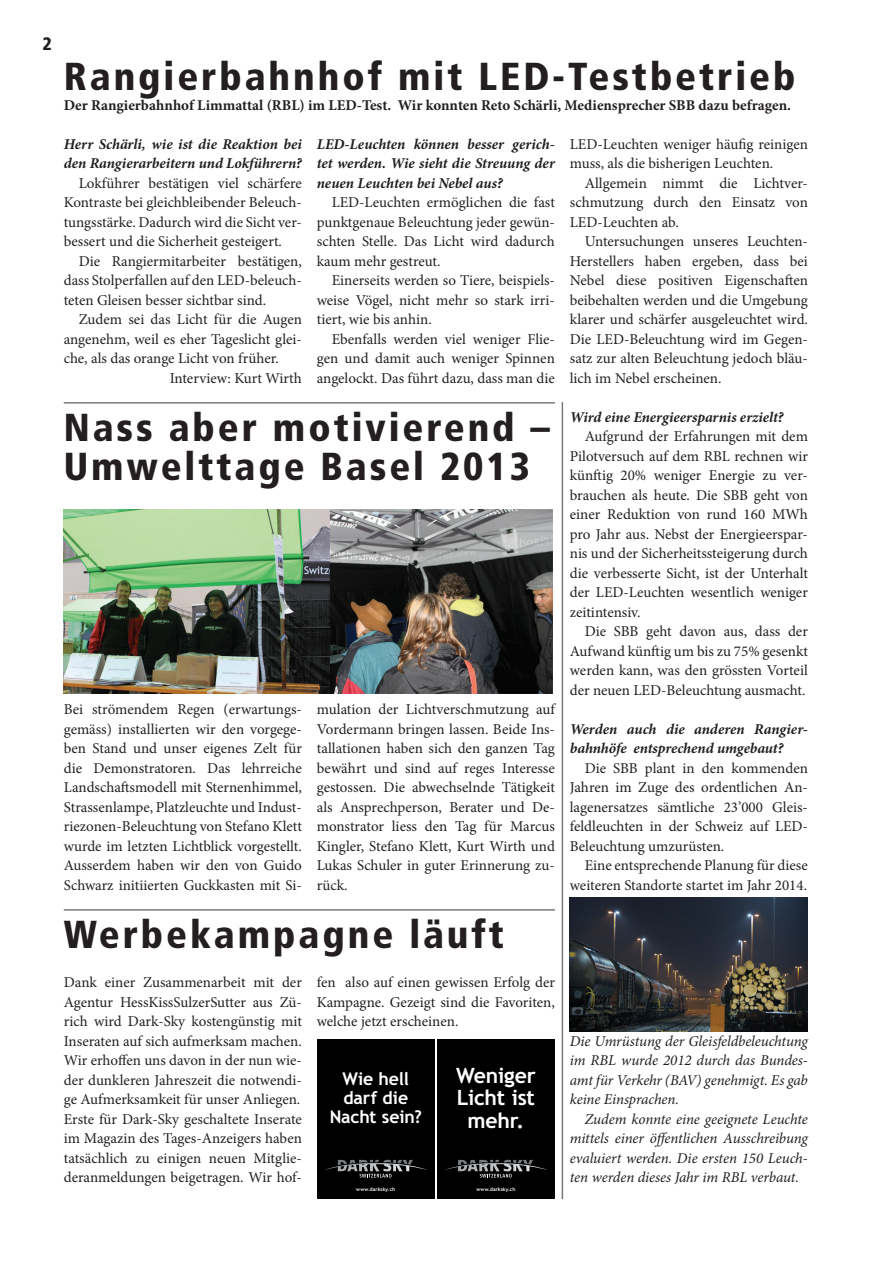
<style>
.page{position:relative;width:893px;height:1263px;background:#fff}
.page>*{position:absolute;margin:0;border:0;box-sizing:border-box;transform-origin:0 0}
.t1{font:900 condensed 39px/39px "Frutiger";letter-spacing:.075em;color:#231f20}
.t2{font:700 21.15px/22.5px "Trebuchet MS";letter-spacing:-.01em;color:#fff;text-align:center}
.t3{font:900 condensed 18px "Frutiger";color:#231f20}
.t4{font:700 17.7px/19px "Trebuchet MS";letter-spacing:-.01em;color:#fff;text-align:center}
.t5{font:15px/19.5px "Minion Pro";color:#231f20;text-align:justify}
.t6{font:italic 15px/19.5px "Minion Pro";letter-spacing:-.005em;color:#231f20;text-align:justify}
.t7{font:italic 700 15px/19.5px "Minion Pro";color:#231f20}
.t8{font:700 15px "Minion Pro";color:#231f20}
.t9{font:700 4.95px "Trebuchet MS";letter-spacing:.015em;color:#fff}
</style>
<div class="page">
<hr style="left:562px;top:402px;width:1px;height:797px;background:#231f20">
<hr style="left:64px;top:402px;width:491px;height:2px;background:#231f20">
<img style="left:570px;top:897px;width:238px;height:134px">
<img style="left:64px;top:509px;width:489px;height:185px">
<hr style="left:64px;top:909px;width:491px;height:2px;background:#231f20">
<div style="left:317px;top:1039px;width:118px;height:160px;background:#000001"></div>
<svg style="left:325px;top:1160px;width:102px;height:17px"></svg>
<div style="left:437px;top:1039px;width:118px;height:160px;background:#000001"></div>
<svg style="left:445px;top:1160px;width:102px;height:17px"></svg>
<p class="t3" style="left:43px;top:33px;width:11px">2</p>
<h1 class="t1" style="left:64px;top:57px;width:733px">Rangierbahnhof mit LED-Testbetrieb</h1>
<p class="t8" style="left:64px;top:94px;width:729px">Der Rangierbahnhof Limmattal (RBL) im LED-Test. Wir konnten Reto Schärli, Mediensprecher SBB dazu befragen.</p>
<p class="t7" style="left:317px;top:134px;width:240px;text-align:justify">LED-Leuchten können besser gerich&shy;tet werden. Wie sieht die Streuung der neuen Leuchten bei Nebel aus?</p>
<p class="t5" style="left:317px;top:193px;width:240px;text-indent:15px">LED-Leuchten ermöglichen die fast punktgenaue Beleuchtung jeder gewün&shy;schten Stelle. Das Licht wird dadurch kaum mehr gestreut.</p>
<p class="t5" style="left:317px;top:271px;width:240px;text-indent:15px">Einerseits werden so Tiere, beispiels&shy;weise Vögel, nicht mehr so stark irri&shy;tiert, wie bis anhin.</p>
<p class="t5" style="left:317px;top:329px;width:240px;text-indent:15px">Ebenfalls werden viel weniger Flie&shy;gen und damit auch weniger Spinnen angelockt. Das führt dazu, dass man die</p>
<p class="t5" style="left:570px;top:134px;width:240px">LED-Leuchten weniger häufig reinigen muss, als die bisherigen Leuchten.</p>
<p class="t5" style="left:570px;top:173px;width:240px;text-indent:15px">Allgemein nimmt die Lichtver&shy;schmutzung durch den Einsatz von LED-Leuchten ab.</p>
<p class="t5" style="left:570px;top:232px;width:240px;text-indent:15px">Untersuchungen unseres Leuchten-Herstellers haben ergeben, dass bei Nebel diese positiven Eigenschaften beibehalten werden und die Umgebung klarer und schärfer ausgeleuchtet wird.<br>Die LED-Beleuchtung wird im Gegen&shy;satz zur alten Beleuchtung jedoch bläu&shy;lich im Nebel erscheinen.</p>
<p class="t7" style="left:570px;top:407px;width:215px">Wird eine Energieersparnis erzielt?</p>
<p class="t5" style="left:570px;top:427px;width:240px;text-indent:15px">Aufgrund der Erfahrungen mit dem Pilotversuch auf dem RBL rechnen wir künftig 20% weniger Energie zu ver&shy;brauchen als heute. Die SBB geht von einer Reduktion von rund 160 MWh pro Jahr aus. Nebst der Energieerspar&shy;nis und der Sicherheitssteigerung durch die verbesserte Sicht, ist der Unterhalt der LED-Leuchten wesentlich weniger zeitintensiv.</p>
<p class="t5" style="left:570px;top:622px;width:240px;text-indent:15px">Die SBB geht davon aus, dass der Aufwand künftig um bis zu 75% gesenkt werden kann, was den grössten Vorteil der neuen LED-Beleuchtung ausmacht.</p>
<p class="t7" style="left:570px;top:719px;width:240px">Werden auch die anderen Rangier&shy;bahnhöfe entsprechend umgebaut?</p>
<p class="t5" style="left:570px;top:758px;width:240px;text-indent:15px">Die SBB plant in den kommenden Jahren im Zuge des ordentlichen An&shy;lagenersatzes sämtliche 23’000 Gleis&shy;feldleuchten in der Schweiz auf LED-Beleuchtung umzurüsten.</p>
<p class="t5" style="left:570px;top:856px;width:240px;text-align:right">Eine entsprechende Planung für diese weiteren Standorte startet im Jahr 2014.</p>
<p class="t7" style="left:64px;top:134px;width:240px">Herr Schärli, wie ist die Reaktion bei den Rangierarbeitern und Lokführern?</p>
<p class="t5" style="left:64px;top:173px;width:240px;text-indent:15px">Lokführer bestätigen viel schärfere Kontraste bei gleichbleibender Beleuch&shy;tungsstärke. Dadurch wird die Sicht ver&shy;bessert und die Sicherheit gesteigert.</p>
<p class="t5" style="left:64px;top:251px;width:240px;text-indent:15px">Die Rangiermitarbeiter bestätigen, dass Stolperfallen auf den LED-beleuch&shy;teten Gleisen besser sichtbar sind.</p>
<p class="t5" style="left:79px;top:310px;width:225px">Zudem sei das Licht für die Augen</p>
<p class="t5" style="left:64px;top:329px;width:240px">angenehm, weil es eher Tageslicht glei-</p>
<p class="t5" style="left:64px;top:349px;width:217px">che, als das orange Licht von früher.</p>
<p class="t5" style="left:170px;top:368px;width:134px">Interview: Kurt Wirth</p>
<h1 class="t1" style="left:64px;top:408px;width:488px">Nass aber motivierend –<br>Umwelttage Basel 2013</h1>
<p class="t5" style="left:317px;top:700px;width:240px">mulation der Lichtverschmutzung auf Vordermann bringen lassen. Beide Ins&shy;tallationen haben sich den ganzen Tag bewährt und sind auf reges Interesse gestossen. Die abwechselnde Tätigkeit als Ansprechperson, Berater und De&shy;monstrator liess den Tag für Marcus Kingler, Stefano Klett, Kurt Wirth und Lukas Schuler in guter Erinnerung zu&shy;rück.</p>
<p class="t5" style="left:64px;top:700px;width:240px">Bei strömendem Regen (erwartungs&shy;gemäss) installierten wir den vorgege&shy;ben Stand und unser eigenes Zelt für die Demonstratoren. Das lehrreiche Landschaftsmodell mit Sternenhimmel, Strassenlampe, Platzleuchte und Indust&shy;riezonen-Beleuchtung von Stefano Klett wurde im letzten Lichtblick vorgestellt.<br>Ausserdem haben wir den von Guido Schwarz initiierten Guckkasten mit Si-</p>
<h1 class="t1" style="left:64px;top:915px;width:442px">Werbekampagne läuft</h1>
<p class="t5" style="left:64px;top:973px;width:240px">Dank einer Zusammenarbeit mit der Agentur HessKissSulzerSutter aus Zü&shy;rich wird Dark-Sky kostengünstig mit Inseraten auf sich aufmerksam machen.<br>Wir erhoffen uns davon in der nun wie&shy;der dunkleren Jahreszeit die notwendi&shy;ge Aufmerksamkeit für unser Anliegen.<br>Erste für Dark-Sky geschaltete Inserate im Magazin des Tages-Anzeigers haben tatsächlich zu einigen neuen Mitglie&shy;deranmeldungen beigetragen. Wir hof-</p>
<p class="t5" style="left:317px;top:973px;width:240px">fen also auf einen gewissen Erfolg der Kampagne. Gezeigt sind die Favoriten, welche jetzt erscheinen.</p>
<p class="t4" style="left:330px;top:1069px;width:94px">Wie hell darf die<br>Nacht sein?</p>
<p class="t9" style="left:356px;top:1186px;width:40px">www.darksky.ch</p>
<h2 class="t2" style="left:456px;top:1064px;width:81px">Weniger<br>Licht ist mehr.</h2>
<p class="t9" style="left:476px;top:1186px;width:40px">www.darksky.ch</p>
<p class="t6" style="left:570px;top:1031px;width:240px">Die Umrüstung der Gleisfeldbeleuchtung im RBL wurde 2012 durch das Bundes&shy;amt für Verkehr (BAV) genehmigt. Es gab keine Einsprachen.</p>
<p class="t6" style="left:570px;top:1109px;width:240px;text-indent:15px">Zudem konnte eine geeignete Leuchte mittels einer öffentlichen Ausschreibung evaluiert werden. Die ersten 150 Leuch&shy;ten werden dieses Jahr im RBL verbaut.</p>
</div>
